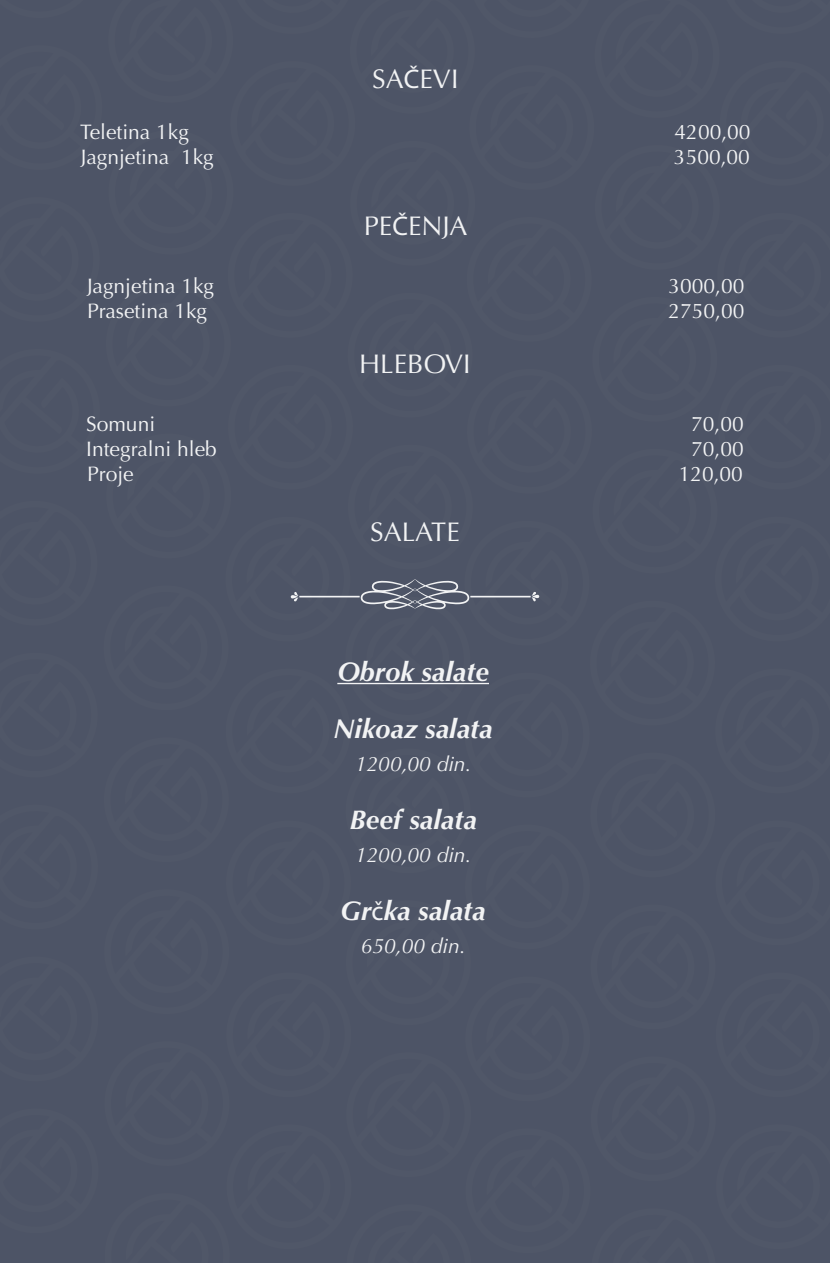
<style>
.page{position:relative;width:830px;height:1263px;background:#fff}
.page>*{position:absolute;margin:0;border:0;box-sizing:border-box;transform-origin:0 0}
.t1{font:italic 700 27px/57.6px "Optima";color:#f2f3f4}
.t2{font:27px "Optima";color:#f2f3f4}
.t3{font:21px "Optima";color:#f2f3f4}
.t4{font:italic 21px "Optima";color:#f2f3f4}
.s1{font-family:"Myriad Pro"}
.s2{font-family:"Myriad Pro";font-weight:400;font-style:normal}
</style>
<div class="page">
<div style="left:0;top:0;width:829px;height:1263px;background:#4d5466"></div>
<hr style="left:337px;top:683px;width:152px;height:1px;background:#f2f3f4">
<p class="t2" style="left:372px;top:64px;width:88px">SA<span class="s1">Č</span>EVI</p>
<p class="t3" style="left:80px;top:119px;width:110px">Teletina 1kg</p>
<p class="t3" style="left:674px;top:119px;width:77px">4200,00</p>
<p class="t3" style="left:81px;top:145px;width:134px">Jagnjetina 1kg</p>
<p class="t3" style="left:673px;top:145px;width:77px">3500,00</p>
<p class="t2" style="left:363px;top:211px;width:105px">PE<span class="s1">Č</span>ENJA</p>
<p class="t3" style="left:87px;top:274px;width:128px">Jagnjetina 1kg</p>
<p class="t3" style="left:668px;top:274px;width:77px">3000,00</p>
<p class="t3" style="left:87px;top:299px;width:121px">Prasetina 1kg</p>
<p class="t3" style="left:668px;top:299px;width:77px">2750,00</p>
<p class="t2" style="left:359px;top:348px;width:113px">HLEBOVI</p>
<p class="t3" style="left:86px;top:412px;width:70px">Somuni</p>
<p class="t3" style="left:690px;top:412px;width:54px">70,00</p>
<p class="t3" style="left:86px;top:437px;width:132px">Integralni hleb</p>
<p class="t3" style="left:690px;top:437px;width:54px">70,00</p>
<p class="t3" style="left:87px;top:462px;width:48px">Proje</p>
<p class="t3" style="left:678px;top:462px;width:66px">120,00</p>
<p class="t2" style="left:370px;top:516px;width:91px">SALATE</p>
<p class="t1" style="left:333px;top:643px;width:161px">Obrok salate<br>Nikoaz salata</p>
<p class="t4" style="left:355px;top:752px;width:118px">1200,00 din.</p>
<p class="t1" style="left:349px;top:791px;width:129px">Beef salata</p>
<p class="t4" style="left:355px;top:843px;width:118px">1200,00 din.</p>
<p class="t1" style="left:340px;top:882px;width:147px">Gr<span class="s2">č</span>ka salata</p>
<p class="t4" style="left:360px;top:933px;width:106px">650,00 din.</p>
</div>
